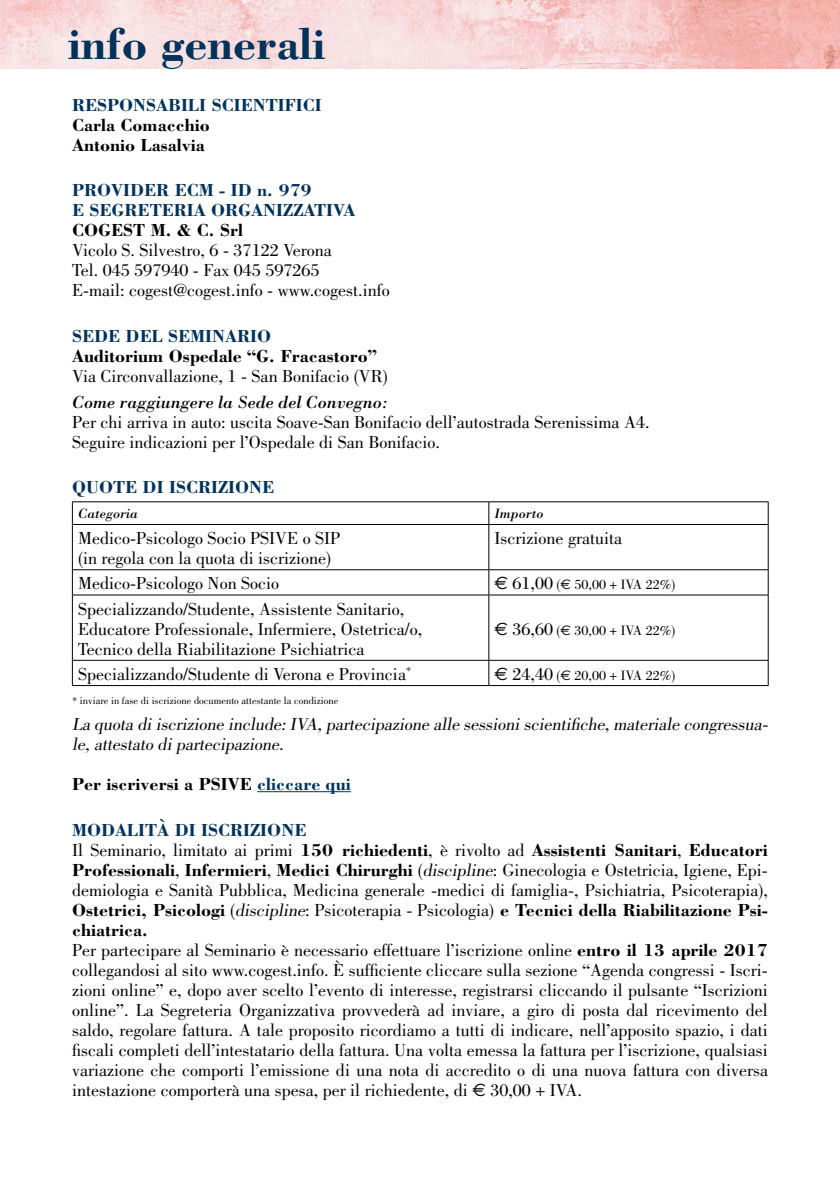
<style>
.page{position:relative;width:840px;height:1191px;background:#fff}
.page>*{position:absolute;margin:0;border:0;box-sizing:border-box;transform-origin:0 0}
.t1{font:700 46px "Bodoni";color:#00325a}
.t2{font:18px/20px "Bodoni";color:#000}
.t3{font:italic 18px/20px "Bodoni";color:#000}
.t4{font:700 18px/20px "Bodoni";color:#000}
.t5{font:700 18px/20px "Bodoni";color:#00325a}
.t6{font:italic 18px "Bodoni";color:#000}
.t7{font:14px "Bodoni";color:#000}
.t8{font:italic 14px "Bodoni";color:#000}
.t9{font:10.4px "Bodoni";color:#000}
.s1{font-family:"Euro Sans";font-size:18px}
.s2{font-size:18px}
.s3{font-family:"Euro Sans"}
.s4{color:#00325a}
.s5{font-weight:700;color:#00325a}
.s6{font-weight:700}
.s7{font-style:italic}
</style>
<div class="page">
<img style="left:1px;top:0;width:838px;height:68px">
<img style="left:0;top:0;width:1px;height:68px">
<hr style="left:257px;top:791px;width:93px;height:1px;background:#00325a">
<hr style="left:72px;top:501px;width:416px;height:1px;background:#000">
<svg style="left:72px;top:502px;width:1px;height:22px"></svg>
<hr style="left:488px;top:501px;width:280px;height:1px;background:#000">
<svg style="left:488px;top:502px;width:1px;height:22px"></svg>
<svg style="left:767px;top:502px;width:1px;height:22px"></svg>
<hr style="left:72px;top:524px;width:416px;height:1px;background:#000">
<hr style="left:72px;top:525px;width:1px;height:44px;background:#000">
<hr style="left:488px;top:524px;width:280px;height:1px;background:#000">
<hr style="left:488px;top:525px;width:1px;height:44px;background:#000">
<hr style="left:767px;top:525px;width:1px;height:44px;background:#000">
<hr style="left:72px;top:569px;width:416px;height:1px;background:#000">
<svg style="left:72px;top:570px;width:1px;height:24px"></svg>
<hr style="left:488px;top:569px;width:280px;height:1px;background:#000">
<svg style="left:488px;top:570px;width:1px;height:24px"></svg>
<svg style="left:767px;top:570px;width:1px;height:24px"></svg>
<hr style="left:72px;top:594px;width:416px;height:1px;background:#000">
<hr style="left:72px;top:595px;width:1px;height:65px;background:#000">
<hr style="left:488px;top:594px;width:280px;height:1px;background:#000">
<hr style="left:488px;top:595px;width:1px;height:65px;background:#000">
<hr style="left:767px;top:595px;width:1px;height:65px;background:#000">
<hr style="left:72px;top:660px;width:416px;height:1px;background:#000">
<svg style="left:72px;top:660px;width:1px;height:25px"></svg>
<hr style="left:488px;top:660px;width:280px;height:1px;background:#000">
<svg style="left:488px;top:660px;width:1px;height:25px"></svg>
<svg style="left:767px;top:660px;width:1px;height:25px"></svg>
<hr style="left:72px;top:685px;width:416px;height:1px;background:#000">
<hr style="left:488px;top:685px;width:280px;height:1px;background:#000">
<h1 class="t1" style="left:68px;top:15px;width:258px">info generali</h1>
<p class="t5" style="left:72px;top:94px;width:251px">RESPONSABILI SCIENTIFICI</p>
<p class="t4" style="left:72px;top:114px;width:139px">Carla Comacchio<br>Antonio Lasalvia</p>
<p class="t5" style="left:72px;top:180px;width:285px">PROVIDER ECM - ID n. 979<br>E SEGRETERIA ORGANIZZATIVA</p>
<p class="t4" style="left:72px;top:220px;width:172px">COGEST M. &amp; C. Srl</p>
<p class="t2" style="left:72px;top:240px;width:319px">Vicolo S. Silvestro, 6 - 37122 Verona<br>Tel. 045 597940 - Fax 045 597265<br>E-mail: cogest@cogest.info - www.cogest.info</p>
<p class="t5" style="left:72px;top:326px;width:201px">SEDE DEL SEMINARIO</p>
<p class="t4" style="left:72px;top:346px;width:306px">Auditorium Ospedale “G. Fracastoro”</p>
<p class="t2" style="left:72px;top:366px;width:317px">Via Circonvallazione, 1 - San Bonifacio (VR)</p>
<p class="t6" style="left:72px;top:391px;width:317px">Come raggiungere la Sede del Convegno:</p>
<p class="t2" style="left:72px;top:412px;width:578px">Per chi arriva in auto: uscita Soave-San Bonifacio dell’autostrada Serenissima A4.<br>Seguire indicazioni per l’Ospedale di San Bonifacio.</p>
<p class="t5" style="left:72px;top:477px;width:204px">QUOTE DI ISCRIZIONE</p>
<p class="t8" style="left:78px;top:505px;width:61px">Categoria</p>
<p class="t8" style="left:494px;top:505px;width:50px">Importo</p>
<p class="t2" style="left:78px;top:528px;width:263px">Medico-Psicologo Socio PSIVE o SIP (in regola con la quota di iscrizione)</p>
<p class="t2" style="left:494px;top:528px;width:129px">Iscrizione gratuita</p>
<p class="t2" style="left:78px;top:573px;width:202px">Medico-Psicologo Non Socio</p>
<p class="t7" style="left:494px;top:577px;width:182px"><span class="s1">E</span> <span class="s2">61,00</span> (<span class="s3">E</span> 50,00 + IVA 22%)</p>
<p class="t2" style="left:78px;top:598px;width:345px">Specializzando/Studente, Assistente Sanitario,<br>Educatore Professionale, Infermiere, Ostetrica/o,<br>Tecnico della Riabilitazione Psichiatrica</p>
<p class="t7" style="left:494px;top:622px;width:182px"><span class="s1">E</span> <span class="s2">36,60</span> (<span class="s3">E</span> 30,00 + IVA 22%)</p>
<p class="t2" style="left:78px;top:664px;width:334px">Specializzando/Studente di Verona e Provincia<sup>*</sup></p>
<p class="t7" style="left:494px;top:667px;width:182px"><span class="s1">E</span> <span class="s2">24,40</span> (<span class="s3">E</span> 20,00 + IVA 22%)</p>
<p class="t9" style="left:72px;top:694px;width:268px">* inviare in fase di iscrizione documento attestante la condizione</p>
<p class="t3" style="left:72px;top:714px;width:700px">La quota diiscrizione include:IVA,partecipazione alle sessioniscientifiche,materiale congressua&shy;le,attestato dipartecipazione.</p>
<p class="t4" style="left:72px;top:773px;width:280px">Per iscriversi a PSIVE <span class="s4">cliccare qui</span></p>
<p class="t2" style="left:72px;top:819px;width:697px"><span class="s5">MODALITÀ DI ISCRIZIONE<br></span>Il Seminario, limitato ai primi <span class="s6">150 richiedenti</span>, è rivolto ad <span class="s6">Assistenti Sanitari</span>, <span class="s6">Educatori Professionali</span>, <span class="s6">Infermieri</span>, <span class="s6">Medici Chirurghi</span> (<span class="s7">discipline</span>: Ginecologia e Ostetricia, Igiene, Epi&shy;demiologia e Sanità Pubblica, Medicina generale -medici di famiglia-, Psichiatria, Psicoterapia), <span class="s6">Ostetrici, Psicologi</span> (<span class="s7">discipline</span>: Psicoterapia - Psicologia) <span class="s6">e Tecnici della Riabilitazione Psi&shy;chiatrica.<br></span>Per partecipare al Seminario è necessario effettuare l’iscrizione online <span class="s6">entro il 13 aprile 2017 </span>collegandosi al sito www.cogest.info. È sufficiente cliccare sulla sezione “Agenda congressi - Iscri&shy;zioni online” e, dopo aver scelto l’evento di interesse, registrarsi cliccando il pulsante “Iscrizioni online”. La Segreteria Organizzativa provvederà ad inviare, a giro di posta dal ricevimento del saldo, regolare fattura. A tale proposito ricordiamo a tutti di indicare, nell’apposito spazio, i dati fiscali completi dell’intestatario della fattura. Una volta emessa la fattura per l’iscrizione, qualsiasi variazione che comporti l’emissione di una nota di accredito o di una nuova fattura con diversa intestazione comporterà una spesa, per il richiedente, di <span class="s3">E</span> 30,00 + IVA.</p>
</div>
